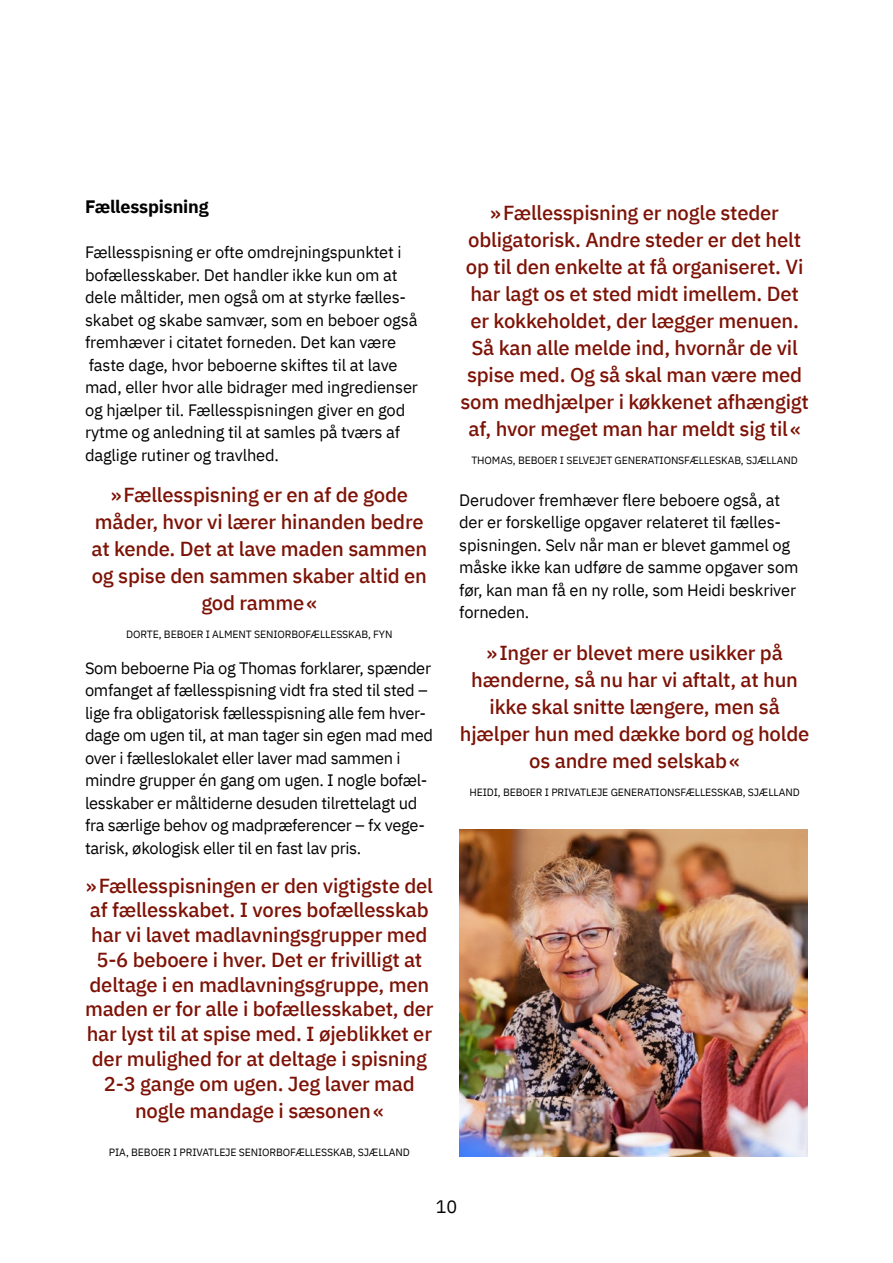
<style>
.page{position:relative;width:893px;height:1263px;background:#fff}
.page>*{position:absolute;margin:0;border:0;box-sizing:border-box;transform-origin:0 0}
.t1{font:500 20.25px/27px "IBM Plex Sans";letter-spacing:-.01em;color:#7d1206;text-align:center}
.t2{font:700 18px "IBM Plex Sans";letter-spacing:-.01em;color:#000}
.t3{font:18px "IBM Plex Sans";color:#000}
.t4{font:16.5px/22.5px "IBM Plex Sans";letter-spacing:-.015em;color:#000}
.t5{font:10.5px "IBM Plex Sans";letter-spacing:-.01em;color:#000}
</style>
<div class="page">
<img style="left:459px;top:829px;width:349px;height:328px">
<p class="t2" style="left:85px;top:193px;width:125px">Fællesspisning</p>
<p class="t4" style="left:85px;top:240px;width:334px">Fællesspisning er ofte omdrejningspunktet i bofællesskaber. Det handler ikke kun om at dele måltider, men også om at styrke fælles&shy;skabet og skabe samvær, som en beboer også fremhæver i citatet forneden. Det kan være faste dage, hvor beboerne skiftes til at lave mad, eller hvor alle bidrager med ingredienser og hjælper til. Fællesspisningen giver en god rytme og anledning til at samles på tværs af daglige rutiner og travlhed.</p>
<p class="t1" style="left:91px;top:480px;width:337px">»Fællesspisning er en af de gode måder, hvor vi lærer hinanden bedre at kende. Det at lave maden sammen og spise den sammen skaber altid en god ramme«</p>
<p class="t5" style="left:126px;top:626px;width:268px">DORTE, BEBOER I ALMENT SENIORBOFÆLLESSKAB, FYN</p>
<p class="t4" style="left:85px;top:655px;width:349px">Som beboerne Pia og Thomas forklarer, spænder omfanget af fællesspisning vidt fra sted til sted – lige fra obligatorisk fællesspisning alle fem hver&shy;dage om ugen til, at man tager sin egen mad med over i fælleslokalet eller laver mad sammen i mindre grupper én gang om ugen. I nogle bofæl&shy;lesskaber er måltiderne desuden tilrettelagt ud fra særlige behov og madpræferencer – fx vege&shy;tarisk, økologisk eller til en fast lav pris.</p>
<p class="t1" style="left:85px;top:871px;width:350px;line-height:24.8px">»Fællesspisningen er den vigtigste del af fællesskabet. I vores bofællesskab har vi lavet madlavningsgrupper med 5-6 beboere i hver. Det er frivilligt at deltage i en madlavningsgruppe, men maden er for alle i bofællesskabet, der har lyst til at spise med. I øjeblikket er der mulighed for at deltage i spisning 2-3 gange om ugen. Jeg laver mad</p>
<p class="t1" style="left:135px;top:1095px;width:250px">nogle mandage i sæsonen«</p>
<p class="t5" style="left:109px;top:1144px;width:302px">PIA, BEBOER I PRIVATLEJE SENIORBOFÆLLESSKAB, SJÆLLAND</p>
<p class="t1" style="left:460px;top:197px;width:350px">»Fællesspisning er nogle steder obligatorisk. Andre steder er det helt op til den enkelte at få organiseret. Vi har lagt os et sted midt imellem. Det er kokkeholdet, der lægger menuen.<br>Så kan alle melde ind, hvornår de vil spise med. Og så skal man være med som medhjælper i køkkenet afhængigt af, hvor meget man har meldt sig til«</p>
<p class="t5" style="left:471px;top:452px;width:328px">THOMAS, BEBOER I SELVEJET GENERATIONSFÆLLESKAB, SJÆLLAND</p>
<p class="t4" style="left:459px;top:487px;width:341px">Derudover fremhæver flere beboere også, at der er forskellige opgaver relateret til fælles&shy;spisningen. Selv når man er blevet gammel og måske ikke kan udføre de samme opgaver som før, kan man få en ny rolle, som Heidi beskriver forneden.</p>
<p class="t1" style="left:460px;top:637px;width:351px">»Inger er blevet mere usikker på hænderne, så nu har vi aftalt, at hun ikke skal snitte længere, men så hjælper hun med dække bord og holde os andre med selskab«</p>
<p class="t5" style="left:469px;top:784px;width:332px">HEIDI, BEBOER I PRIVATLEJE GENERATIONSFÆLLESSKAB, SJÆLLAND</p>
<p class="t3" style="left:436px;top:1192px;width:23px">10</p>
</div>
